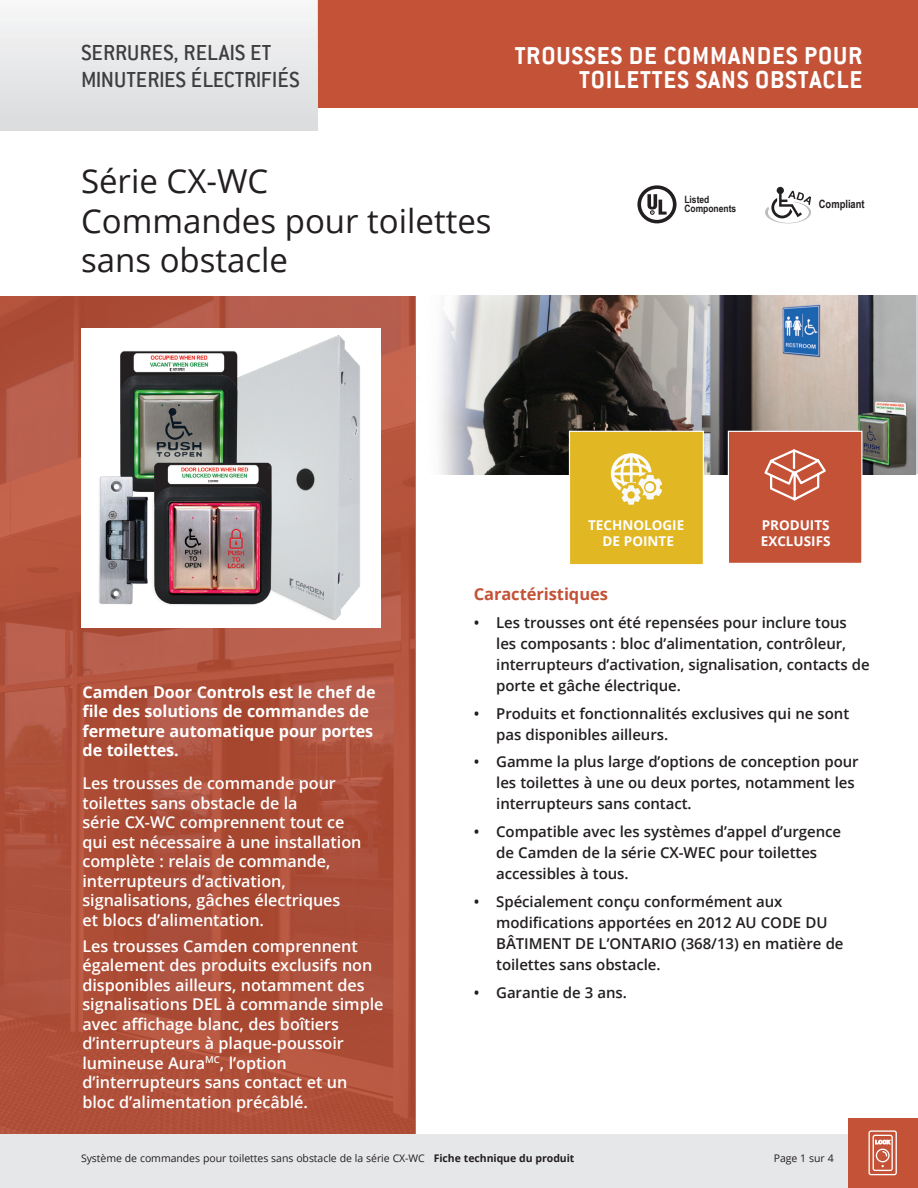
<style>
.page{position:relative;width:918px;height:1188px;background:#fff}
.page>*{position:absolute;margin:0;border:0;box-sizing:border-box;transform-origin:0 0}
.t1{font:33px/39.6px "Open Sans";color:#231f20}
.N-SS-H_Top_page{font:700 27px/24.8px "Conduit ITC";letter-spacing:.03em;color:#fff;text-align:right}
.H-SS-Categories{font:500 24px/27px "Conduit ITC";color:#3e3e3f}
._2018-FeatureBullets-V1{font:700 16.5px "Open Sans";letter-spacing:-.005em;color:#c45237}
.N-SS-Body_Text{font:600 16.2px/19.5px "Open Sans";letter-spacing:-.005em;color:#fff}
.N-SS-Body_Text-2{font:700 16.2px/19.5px "Open Sans";letter-spacing:-.005em;color:#fff}
._2018-FeatureBullets-V1-2{font:600 15px/21px "Open Sans";letter-spacing:-.005em;color:#231f20}
.Body{font:700 13.5px/16.5px "Open Sans";color:#fff;text-align:center}
.t2{font:700 11.4px "Arial Narrow";color:#231f20}
.feature_bullets_v1{font:10.5px "Open Sans";letter-spacing:-.005em;color:#231f20}
.t3{font:700 10.05px/9.4px "Arial Narrow";color:#231f20}
.s1{font-weight:700}
</style>
<div class="page">
<img style="left:439px;top:296px;width:477px;height:178px">
<svg style="left:0;top:296px;width:416px;height:838px;background:#b0523d"></svg>
<svg style="left:765px;top:187px;width:46px;height:36px"></svg>
<svg style="left:637px;top:185px;width:40px;height:38px"></svg>
<div style="left:569px;top:431px;width:135px;height:134px;background:#e1b724;border:1px solid #fff"></div>
<div style="left:728px;top:431px;width:135px;height:133px;background:#c45237;border:1px solid #fff"></div>
<svg style="left:764px;top:449px;width:62px;height:52px"></svg>
<svg style="left:611px;top:453px;width:51px;height:52px"></svg>
<div style="left:81px;top:329px;width:299px;height:299px;background:#fff"></div>
<img style="left:99px;top:335px;width:261px;height:285px">
<div style="left:19px;top:0;width:899px;height:108px;background:#c45237"></div>
<img style="left:0;top:0;width:317px;height:131px">
<div style="left:0;top:1134px;width:918px;height:54px;background:#e6e7e9"></div>
<div style="left:849px;top:1119px;width:69px;height:69px;background:#c45237"></div>
<div style="left:869px;top:1130px;width:28px;height:45px;border:1px solid #fff;border-radius:2px"></div>
<div style="left:873px;top:1135px;width:20px;height:36px;border:1px solid #fff;border-radius:2px"></div>
<div style="left:876px;top:1149px;width:14px;height:13px;border:1px solid #fff;border-radius:50%"></div>
<svg style="left:875px;top:1140px;width:15px;height:4px"></svg>
<svg style="left:882px;top:1150px;width:6px;height:7px"></svg>
<p class="H-SS-Categories" style="left:81px;top:39px;width:220px">SERRURES, RELAIS ET<br>MINUTERIES ÉLECTRIFIÉS</p>
<p class="N-SS-H_Top_page" style="left:515px;top:42px;width:349px">TROUSSES DE COMMANDES POUR<br>TOILETTES SANS OBSTACLE</p>
<p class="t1" style="left:81px;top:160px;width:189px">Série CX-WC</p>
<p class="t1" style="left:81px;top:200px;width:412px">Commandes pour toilettes sans obstacle</p>
<p class="t3" style="left:684px;top:194px;width:53px">Listed<br>Components</p>
<p class="t2" style="left:819px;top:196px;width:47px">Compliant</p>
<p class="Body" style="left:588px;top:516px;width:98px">TECHNOLOGIE<br>DE POINTE</p>
<p class="Body" style="left:761px;top:516px;width:71px;text-align:left">PRODUITS<br>EXCLUSIFS</p>
<p class="N-SS-Body_Text-2" style="left:82px;top:682px;width:295px">Camden Door Controls est le chef de file des solutions de commandes de fermeture automatique pour portes de toilettes.</p>
<p class="N-SS-Body_Text" style="left:82px;top:773px;width:280px">Les trousses de commande pour toilettes sans obstacle de la<br>série CX-WC comprennent tout ce qui est nécessaire à une installation complète : relais de commande, interrupteurs d’activation, signalisations, gâches électriques<br>et blocs d’alimentation.</p>
<p class="N-SS-Body_Text" style="left:82px;top:936px;width:302px">Les trousses Camden comprennent également des produits exclusifs non disponibles ailleurs, notamment des signalisations DEL à commande simple avec affichage blanc, des boîtiers d’interrupteurs à plaque-poussoir lumineuse Aura<sup>MC</sup>, l’option d’interrupteurs sans contact et un bloc d’alimentation précâblé.</p>
<p class="_2018-FeatureBullets-V1" style="left:474px;top:583px;width:136px">Caractéristiques</p>
<p class="_2018-FeatureBullets-V1-2" style="left:496px;top:612px;width:375px;text-indent:-22px">• Les trousses ont été repensées pour inclure tous les composants : bloc d’alimentation, contrôleur, interrupteurs d’activation, signalisation, contacts de porte et gâche électrique.</p>
<p class="_2018-FeatureBullets-V1-2" style="left:496px;top:702px;width:355px;text-indent:-22px">• Produits et fonctionnalités exclusives qui ne sont pas disponibles ailleurs.</p>
<p class="_2018-FeatureBullets-V1-2" style="left:496px;top:751px;width:364px;text-indent:-22px">• Gamme la plus large d’options de conception pour les toilettes à une ou deux portes, notamment les interrupteurs sans contact.</p>
<p class="_2018-FeatureBullets-V1-2" style="left:496px;top:821px;width:347px;text-indent:-22px">• Compatible avec les systèmes d’appel d’urgence de Camden de la série CX-WEC pour toilettes accessibles à tous.</p>
<p class="_2018-FeatureBullets-V1-2" style="left:496px;top:891px;width:349px;text-indent:-22px">• Spécialement conçu conformément aux modifications apportées en 2012 AU CODE DU BÂTIMENT DE L’ONTARIO (368/13) en matière de toilettes sans obstacle.</p>
<p class="_2018-FeatureBullets-V1-2" style="left:474px;top:981px;width:155px">• Garantie de 3 ans.</p>
<p class="feature_bullets_v1" style="left:81px;top:1151px;width:495px">Système de commandes pour toilettes sans obstacle de la série CX-WC <span class="s1">Fiche technique du produit</span></p>
<p class="feature_bullets_v1" style="left:774px;top:1151px;width:61px">Page 1 sur 4</p>
</div>
